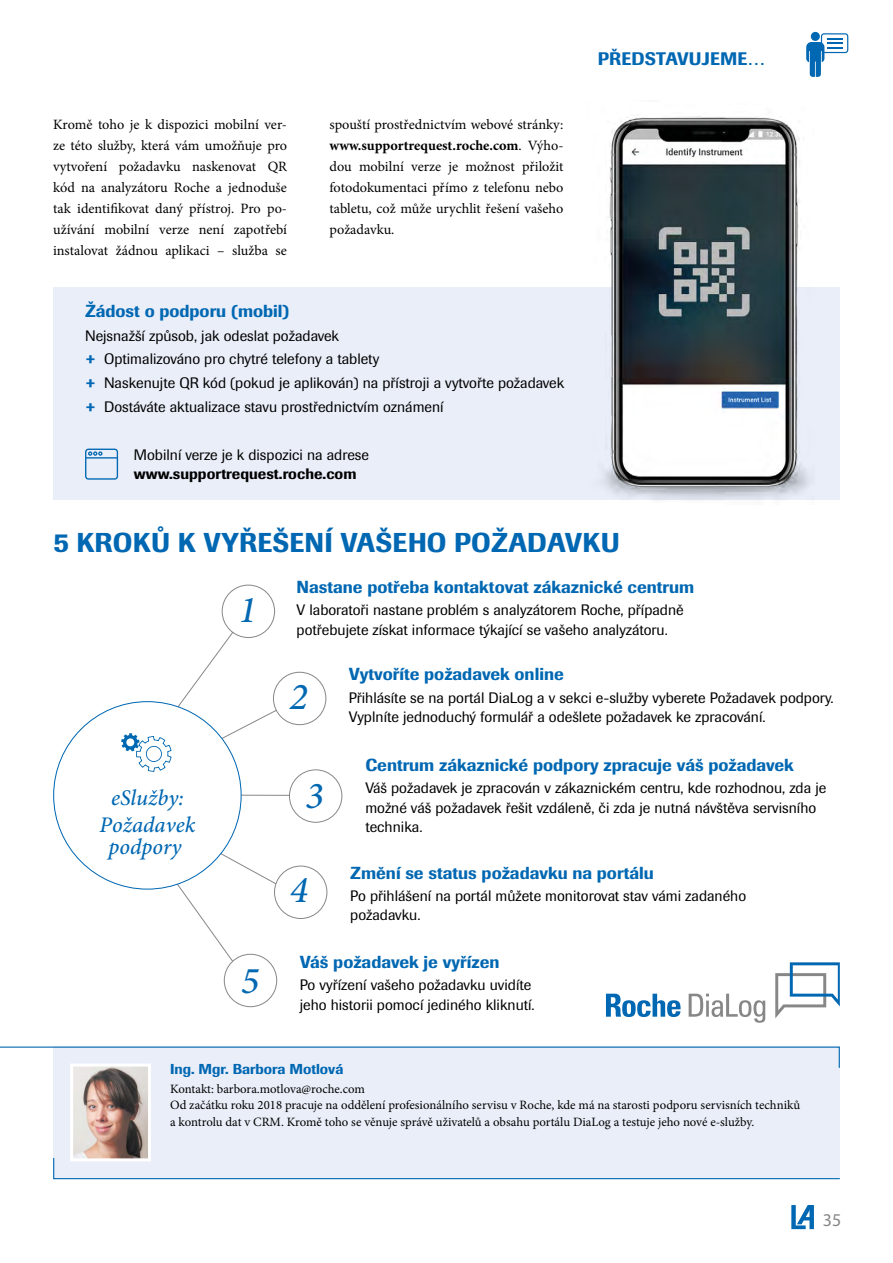
<style>
.page{position:relative;width:893px;height:1263px;background:#fff}
.page>*{position:absolute;margin:0;border:0;box-sizing:border-box;transform-origin:0 0}
.t1{font:italic 500 37.95px "Minion Pro";color:#0067b2}
.t2{font:500 27px "Imago";letter-spacing:.01em;color:#0067b2}
.t3{font:italic 500 22.35px/26.4px "Minion Pro";color:#0067b2;text-align:center}
.t4{font:500 18px "Imago";letter-spacing:.01em;color:#0067b2}
.t5{font:18px "Myriad Pro";color:#878787}
.t6{font:500 17.25px "Imago";color:#0067b2}
.t7{font:15px/19.5px "Imago";color:#000}
.t8{font:500 15px "Imago";color:#000}
.t9{font:14.25px/21px "Minion Pro";color:#000;text-align:justify}
.t10{font:500 14.25px "Imago";color:#0067b2}
.t11{font:12.75px/16.5px "Minion Pro";color:#000}
.s1{font-weight:700}
.s2{font-weight:500;color:#0067b2}
</style>
<div class="page">
<svg style="left:791px;top:1205px;width:23px;height:24px"></svg>
<svg style="left:806px;top:32px;width:42px;height:45px"></svg>
<div style="left:53px;top:1046px;width:787px;height:132px;background:#e9eef9"></div>
<svg style="left:0;top:1046px;width:840px;height:22px"></svg>
<svg style="left:53px;top:1158px;width:787px;height:22px"></svg>
<img style="left:74px;top:1067px;width:73px;height:90px">
<div style="left:70px;top:1063px;width:81px;height:98px;border:3px solid #fff"></div>
<div style="left:53px;top:287px;width:787px;height:213px;background:#e9eef9"></div>
<div style="left:273px;top:672px;width:53px;height:53px;background:#fff;border:1px solid #878787;border-radius:50%"></div>
<div style="left:289px;top:769px;width:53px;height:54px;border:1px solid #878787;border-radius:50%"></div>
<div style="left:274px;top:866px;width:53px;height:53px;background:#fff;border:1px solid #878787;border-radius:50%"></div>
<div style="left:224px;top:954px;width:53px;height:53px;border:1px solid #878787;border-radius:50%"></div>
<svg style="left:112px;top:585px;width:178px;height:377px"></svg>
<div style="left:53px;top:701px;width:189px;height:189px;background:#fff;border:1px solid #0067b2;border-radius:50%"></div>
<svg style="left:121px;top:733px;width:51px;height:39px"></svg>
<img style="left:603px;top:116px;width:206px;height:384px">
<svg style="left:85px;top:449px;width:33px;height:31px"></svg>
<svg style="left:775px;top:962px;width:65px;height:56px"></svg>
<svg style="left:606px;top:994px;width:75px;height:23px"></svg>
<svg style="left:689px;top:994px;width:76px;height:29px"></svg>
<p class="t9" style="left:53px;top:114px;width:235px">Kromě toho je k dispozici mobilní ver&shy;ze této služby, která vám umožňuje pro vytvoření požadavku naskenovat QR kód na analyzátoru Roche a jednoduše tak identifikovat daný přístroj. Pro po&shy;užívání mobilní verze není zapotřebí instalovat žádnou aplikaci – služba se</p>
<p class="t9" style="left:330px;top:114px;width:235px">spouští prostřednictvím webové stránky: <span class="s1">www.supportrequest.roche.com</span>. Výho&shy;dou mobilní verze je možnost přiložit fotodokumentaci přímo z telefonu nebo tabletu, což může urychlit řešení vašeho požadavku.</p>
<p class="t6" style="left:85px;top:300px;width:206px">Žádost o podporu (mobil)</p>
<p class="t7" style="left:85px;top:323px;width:481px;line-height:23.7px">Nejsnažší způsob, jak odeslat požadavek<br><span class="s2">+</span> Optimalizováno pro chytré telefony a tablety<br><span class="s2">+</span> Naskenujte QR kód (pokud je aplikován) na přístroji a vytvořte požadavek <span class="s2">+</span> Dostáváte aktualizace stavu prostřednictvím oznámení</p>
<p class="t7" style="left:134px;top:444px;width:237px">Mobilní verze je k dispozici na adrese</p>
<p class="t8" style="left:134px;top:464px;width:224px">www.supportrequest.roche.com</p>
<p class="t4" style="left:598px;top:47px;width:169px">PŘEDSTAVUJEME…</p>
<h2 class="t2" style="left:53px;top:525px;width:568px">5 KROKŮ K VYŘEŠENÍ VAŠEHO POŽADAVKU</h2>
<h3 class="t3" style="left:100px;top:785px;width:97px">eSlužby:<br>Požadavek</h3>
<h3 class="t3" style="left:108px;top:833px;width:74px">podpory</h3>
<h1 class="t1" style="left:239px;top:584px;width:20px">1</h1>
<h1 class="t1" style="left:241px;top:954px;width:20px">5</h1>
<p class="t6" style="left:297px;top:575px;width:399px">Nastane potřeba kontaktovat zákaznické centrum</p>
<p class="t7" style="left:297px;top:600px;width:389px">V laboratoři nastane problém s analyzátorem Roche, případně potřebujete získat informace týkající se vašeho analyzátoru.</p>
<p class="t6" style="left:349px;top:663px;width:217px">Vytvoříte požadavek online</p>
<p class="t7" style="left:349px;top:688px;width:486px">Přihlásíte se na portál DiaLog a v sekci e-služby vyberete Požadavek podpory.<br>Vyplníte jednoduchý formulář a odešlete požadavek ke zpracování.</p>
<p class="t6" style="left:365px;top:754px;width:430px">Centrum zákaznické podpory zpracuje váš požadavek</p>
<p class="t7" style="left:365px;top:778px;width:462px">Váš požadavek je zpracován v zákaznickém centru, kde rozhodnou, zda je možné váš požadavek řešit vzdáleně, či zda je nutná návštěva servisního technika.</p>
<p class="t6" style="left:350px;top:861px;width:305px">Změní se status požadavku na portálu</p>
<p class="t7" style="left:350px;top:886px;width:397px">Po přihlášení na portál můžete monitorovat stav vámi zadaného požadavku.</p>
<p class="t6" style="left:300px;top:950px;width:201px">Váš požadavek je vyřízen</p>
<p class="t7" style="left:300px;top:975px;width:236px">Po vyřízení vašeho požadavku uvidíte jeho historii pomocí jediného kliknutí.</p>
<h1 class="t1" style="left:289px;top:671px;width:20px">2</h1>
<h1 class="t1" style="left:306px;top:770px;width:20px">3</h1>
<h1 class="t1" style="left:290px;top:864px;width:20px">4</h1>
<p class="t10" style="left:170px;top:1060px;width:175px">Ing. Mgr. Barbora Motlová</p>
<p class="t11" style="left:170px;top:1080px;width:631px">Kontakt: barbora.motlova@roche.com<br>Od začátku roku 2018 pracuje na oddělení profesionálního servisu v Roche, kde má na starosti podporu servisních techniků a kontrolu dat v CRM. Kromě toho se věnuje správě uživatelů a obsahu portálu DiaLog a testuje jeho nové e-služby.</p>
<p class="t5" style="left:823px;top:1210px;width:20px">35</p>
</div>
